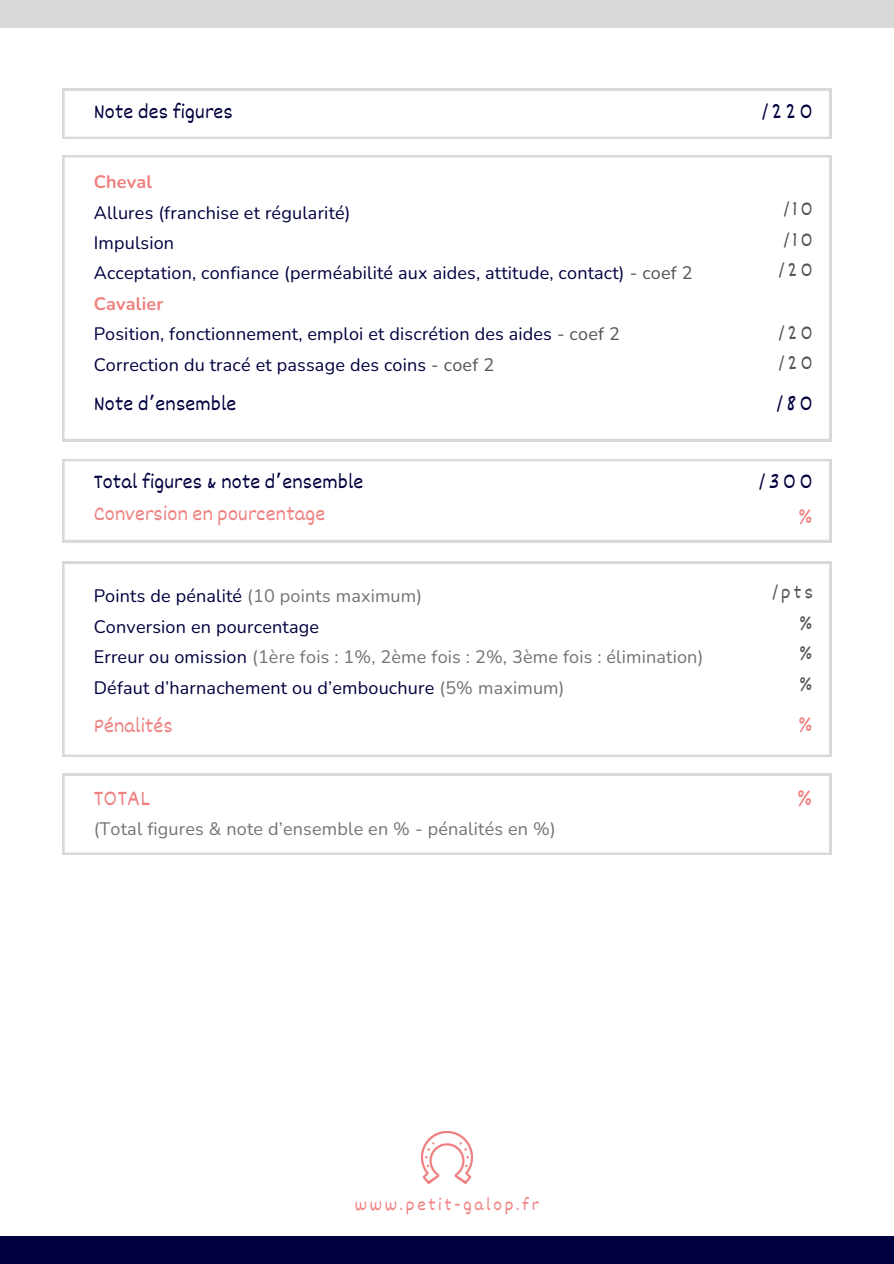
<style>
.page{position:relative;width:894px;height:1264px;background:#fff}
.page>*{position:absolute;margin:0;border:0;box-sizing:border-box;transform-origin:0 0}
.t1{font:22.5px "Dekko";letter-spacing:.01em;color:#f08080}
.t2{font:21px/32.7px "Dekko";letter-spacing:.01em;color:#00003f}
.t3{font:21px "Dekko";letter-spacing:.01em;color:#f08080}
.t4{font:19.5px "Dekko";letter-spacing:.15em;color:#545454}
.t5{font:18px "Nunito";letter-spacing:.01em;color:#00003f}
.t6{font:18px "Nunito";letter-spacing:.01em;color:#737373}
.t7{font:18px "Dekko";letter-spacing:.15em;color:#f08080}
.t8{font:700 18px "Nunito";letter-spacing:.01em;color:#f08080}
.s1{color:#545454}
.s2{font-family:"Noto Sans Gurmukhi"}
.s3{color:#f08080}
.s4{color:#00003f}
.s5{color:#737373}
</style>
<div class="page">
<div style="left:0;top:0;width:893px;height:27px;background:#d9d9d9"></div>
<div style="left:0;top:1236px;width:893px;height:27px;background:#00003f"></div>
<svg style="left:62px;top:155px;width:769px;height:286px"></svg>
<img style="left:421px;top:1131px;width:52px;height:52px">
<svg style="left:62px;top:89px;width:769px;height:50px"></svg>
<svg style="left:62px;top:562px;width:769px;height:194px"></svg>
<svg style="left:62px;top:773px;width:769px;height:81px"></svg>
<svg style="left:62px;top:459px;width:769px;height:83px"></svg>
<p class="t2" style="left:94px;top:95px;width:141px">Note des figures</p>
<h2 class="t2" style="left:761px;top:95px;width:52px">/220</h2>
<p class="t8" style="left:94px;top:170px;width:60px">Cheval</p>
<h2 class="t5" style="left:94px;top:200px;width:258px">Allures (franchise et régularité)</h2>
<h2 class="t5" style="left:94px;top:231px;width:82px">Impulsion</h2>
<p class="t5" style="left:94px;top:261px;width:600px">Acceptation, confiance (perméabilité aux aides, attitude, contact) <span class="s1">- coef 2</span></p>
<p class="t8" style="left:94px;top:291px;width:71px">Cavalier</p>
<p class="t5" style="left:94px;top:322px;width:527px">Position, fonctionnement, emploi et discrétion des aides <span class="s1">- coef 2</span></p>
<p class="t5" style="left:94px;top:352px;width:402px">Correction du tracé et passage des coins <span class="s1">- coef 2</span></p>
<p class="t4" style="left:783px;top:197px;width:31px">/10</p>
<p class="t4" style="left:783px;top:228px;width:31px">/10</p>
<p class="t4" style="left:778px;top:258px;width:36px">/20</p>
<p class="t4" style="left:778px;top:320px;width:36px">/20</p>
<p class="t4" style="left:778px;top:351px;width:36px">/20</p>
<h2 class="t2" style="left:94px;top:387px;width:144px">Note d<span class="s2">’</span>ensemble</h2>
<h2 class="t2" style="left:776px;top:387px;width:38px">/80</h2>
<p class="t2" style="left:94px;top:464px;width:271px">Total figures &amp; note d<span class="s2">’</span>ensemble<br><span class="s3">Conversion en pourcentage</span></p>
<p class="t2" style="left:759px;top:463px;width:55px;line-height:34.8px;text-align:right">/300 <span class="s3">%</span></p>
<h2 class="t6" style="left:94px;top:584px;width:330px"><span class="s4">Points de pénalité</span> (10 points maximum)</h2>
<p class="t5" style="left:94px;top:614px;width:227px">Conversion en pourcentage</p>
<p class="t6" style="left:94px;top:645px;width:611px"><span class="s4">Erreur ou omission</span> (1ère fois : 1%, 2ème fois : 2%, 3ème fois : élimination)</p>
<p class="t5" style="left:94px;top:675px;width:472px">Défaut d’harnachement ou d’embouchure <span class="s5">(5% maximum)</span></p>
<p class="t3" style="left:94px;top:712px;width:81px">Pénalités</p>
<p class="t4" style="left:772px;top:580px;width:42px">/pts</p>
<h2 class="t4" style="left:798px;top:610px;width:16px">%</h2>
<p class="t4" style="left:798px;top:641px;width:16px">%</p>
<h1 class="t4" style="left:798px;top:671px;width:16px">%</h1>
<p class="t3" style="left:797px;top:712px;width:17px">%</p>
<p class="t1" style="left:94px;top:783px;width:58px">TOTAL</p>
<p class="t1" style="left:796px;top:783px;width:18px">%</p>
<p class="t6" style="left:94px;top:816px;width:463px">(Total figures &amp; note d’ensemble en % - pénalités en %)</p>
<p class="t7" style="left:355px;top:1193px;width:185px">www.petit-galop.fr</p>
</div>
